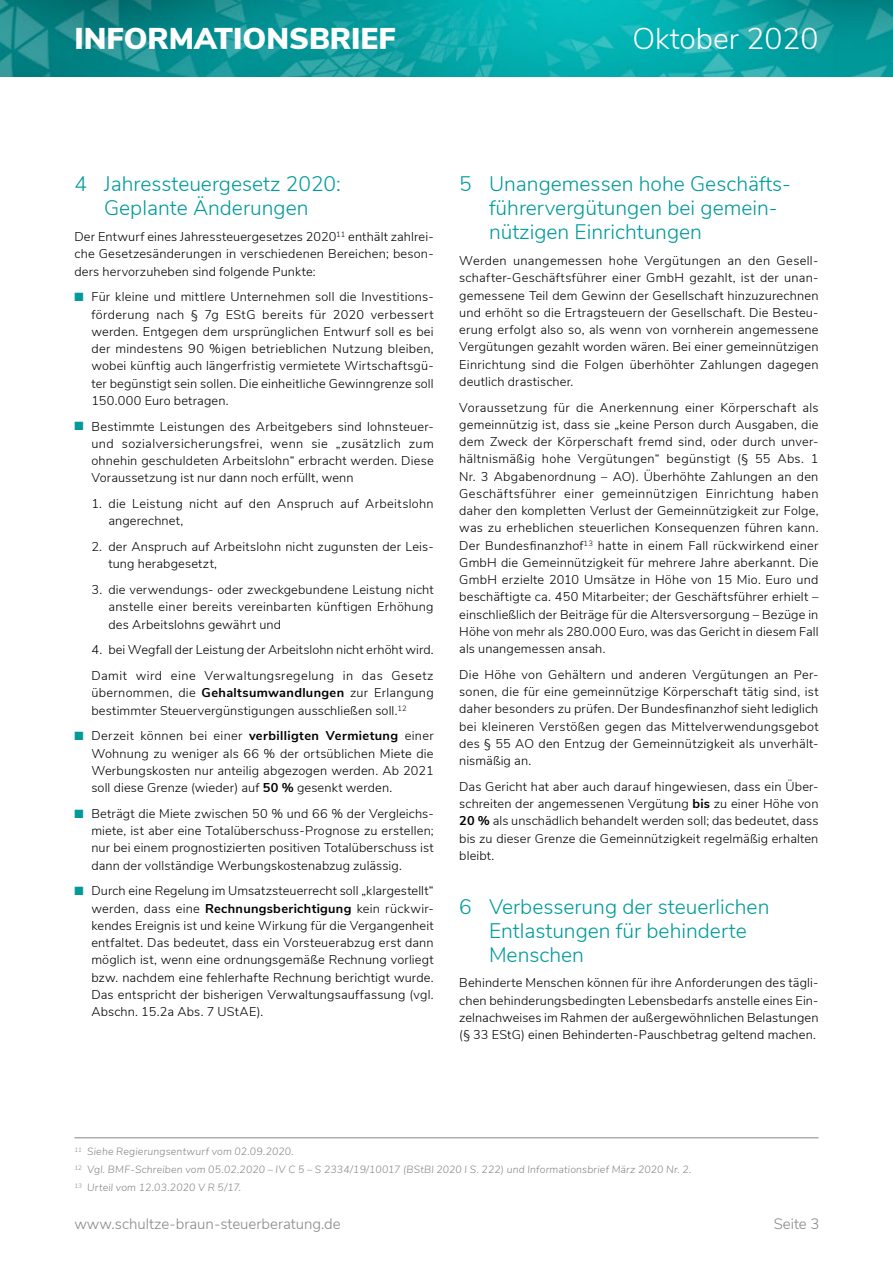
<style>
.page{position:relative;width:893px;height:1263px;background:#fff}
.page>*{position:absolute;margin:0;border:0;box-sizing:border-box;transform-origin:0 0}
.t1{font:900 30px "Nunito Sans";color:#fff}
.t2{font:300 30px "Nunito Sans";color:#fff}
.t3{font:300 21px/24px "Nunito Sans";color:#009a9b}
.t4{font:300 15px "Nunito Sans";color:#878786}
.t5{font:300 12.75px/17.2px "Nunito Sans";letter-spacing:.01em;color:#000;text-align:justify}
.t6{font:italic 300 10.5px/17.7px "Nunito Sans";letter-spacing:.015em;color:#878786}
.s1{color:#009a9b}
.s2{font-weight:700}
</style>
<div class="page">
<img style="left:0;top:0;width:893px;height:77px">
<hr style="left:74px;top:1137px;width:745px;height:1px;background:#878786">
<h1 class="t1" style="left:74px;top:16px;width:323px">INFORMATIONSBRIEF</h1>
<h1 class="t2" style="left:633px;top:17px;width:187px">Oktober 2020</h1>
<h2 class="t3" style="left:74px;top:171px;width:268px;text-align:center">4 Jahressteuergesetz 2020:<br>Geplante Änderungen</h2>
<p class="t5" style="left:74px;top:227px;width:361px">Der Entwurf eines Jahressteuergesetzes 2020<sup>11</sup> enthält zahlrei&shy;che Gesetzesänderungen in verschiedenen Bereichen; beson&shy;ders hervorzuheben sind folgende Punkte:</p>
<p class="t5" style="left:91px;top:287px;width:344px;text-indent:-17px"><span class="s1">■</span> Für kleine und mittlere Unternehmen soll die Investitions&shy;förderung nach § 7g EStG bereits für 2020 verbessert werden. Entgegen dem ursprünglichen Entwurf soll es bei der mindestens 90 %igen betrieblichen Nutzung bleiben, wobei künftig auch längerfristig vermietete Wirtschaftsgü&shy;ter begünstigt sein sollen. Die einheitliche Gewinngrenze soll 150.000 Euro betragen.</p>
<p class="t5" style="left:91px;top:417px;width:344px;text-indent:-17px"><span class="s1">■</span> Bestimmte Leistungen des Arbeitgebers sind lohnsteuer&shy;und sozialversicherungsfrei, wenn sie „zusätzlich zum ohnehin geschuldeten Arbeitslohn“ erbracht werden. Diese Voraussetzung ist nur dann noch erfüllt, wenn</p>
<p class="t5" style="left:108px;top:494px;width:327px;text-indent:-17px">1. die Leistung nicht auf den Anspruch auf Arbeitslohn angerechnet,</p>
<p class="t5" style="left:108px;top:537px;width:327px;text-indent:-17px">2. der Anspruch auf Arbeitslohn nicht zugunsten der Leis&shy;tung herabgesetzt,</p>
<p class="t5" style="left:108px;top:580px;width:327px;text-indent:-17px">3. die verwendungs- oder zweckgebundene Leistung nicht anstelle einer bereits vereinbarten künftigen Erhöhung des Arbeitslohns gewährt und</p>
<p class="t5" style="left:91px;top:636px;width:344px;line-height:25.8px">4. bei Wegfall der Leistung der Arbeitslohn nicht erhöht wird.<br>Damit wird eine Verwaltungsregelung in das Gesetz</p>
<p class="t5" style="left:91px;top:684px;width:344px">übernommen, die <span class="s2">Gehaltsumwandlungen</span> zur Erlangung bestimmter Steuervergünstigungen ausschließen soll.<sup>12</sup></p>
<p class="t5" style="left:91px;top:726px;width:344px;text-indent:-17px"><span class="s1">■</span> Derzeit können bei einer <span class="s2">verbilligten Vermietung</span> einer Wohnung zu weniger als 66 % der ortsüblichen Miete die Werbungskosten nur anteilig abgezogen werden. Ab 2021 soll diese Grenze (wieder) auf <span class="s2">50 %</span> gesenkt werden.</p>
<p class="t5" style="left:91px;top:804px;width:344px;text-indent:-17px"><span class="s1">■</span> Beträgt die Miete zwischen 50 % und 66 % der Vergleichs&shy;miete, ist aber eine Totalüberschuss-Prognose zu erstellen; nur bei einem prognostizierten positiven Totalüberschuss ist dann der vollständige Werbungskostenabzug zulässig.</p>
<p class="t5" style="left:91px;top:882px;width:344px;text-indent:-17px"><span class="s1">■</span> Durch eine Regelung im Umsatzsteuerrecht soll „klargestellt“ werden, dass eine <span class="s2">Rechnungsberichtigung</span> kein rückwir&shy;kendes Ereignis ist und keine Wirkung für die Vergangenheit entfaltet. Das bedeutet, dass ein Vorsteuerabzug erst dann möglich ist, wenn eine ordnungsgemäße Rechnung vorliegt bzw. nachdem eine fehlerhafte Rechnung berichtigt wurde.<br>Das entspricht der bisherigen Verwaltungsauffassung (vgl.<br>Abschn. 15.2a Abs. 7 UStAE).</p>
<h2 class="t3" style="left:489px;top:171px;width:304px;text-indent:-30px">5 Unangemessen hohe Geschäfts&shy;führervergütungen bei gemein&shy;nützigen Einrichtungen</h2>
<p class="t5" style="left:459px;top:251px;width:361px">Werden unangemessen hohe Vergütungen an den Gesell&shy;schafter-Geschäftsführer einer GmbH gezahlt, ist der unan&shy;gemessene Teil dem Gewinn der Gesellschaft hinzuzurechnen und erhöht so die Ertragsteuern der Gesellschaft. Die Besteu&shy;erung erfolgt also so, als wenn von vornherein angemessene Vergütungen gezahlt worden wären. Bei einer gemeinnützigen Einrichtung sind die Folgen überhöhter Zahlungen dagegen deutlich drastischer.</p>
<p class="t5" style="left:459px;top:398px;width:361px">Voraussetzung für die Anerkennung einer Körperschaft als gemeinnützig ist, dass sie „keine Person durch Ausgaben, die dem Zweck der Körperschaft fremd sind, oder durch unver&shy;hältnismäßig hohe Vergütungen“ begünstigt (§ 55 Abs. 1<br>Nr. 3 Abgabenordnung – AO). Überhöhte Zahlungen an den Geschäftsführer einer gemeinnützigen Einrichtung haben daher den kompletten Verlust der Gemeinnützigkeit zur Folge, was zu erheblichen steuerlichen Konsequenzen führen kann.<br>Der Bundesfinanzhof<sup>13</sup> hatte in einem Fall rückwirkend einer GmbH die Gemeinnützigkeit für mehrere Jahre aberkannt. Die GmbH erzielte 2010 Umsätze in Höhe von 15 Mio. Euro und beschäftigte ca. 450 Mitarbeiter; der Geschäftsführer erhielt – einschließlich der Beiträge für die Altersversorgung – Bezüge in Höhe von mehr als 280.000 Euro, was das Gericht in diesem Fall als unangemessen ansah.</p>
<p class="t5" style="left:459px;top:665px;width:361px">Die Höhe von Gehältern und anderen Vergütungen an Per&shy;sonen, die für eine gemeinnützige Körperschaft tätig sind, ist daher besonders zu prüfen. Der Bundesfinanzhof sieht lediglich bei kleineren Verstößen gegen das Mittelverwendungsgebot des § 55 AO den Entzug der Gemeinnützigkeit als unverhält&shy;nismäßig an.</p>
<p class="t5" style="left:459px;top:777px;width:361px">Das Gericht hat aber auch darauf hingewiesen, dass ein Über&shy;schreiten der angemessenen Vergütung <span class="s2">bis</span> zu einer Höhe von <span class="s2">20 %</span> als unschädlich behandelt werden soll; das bedeutet, dass bis zu dieser Grenze die Gemeinnützigkeit regelmäßig erhalten bleibt.</p>
<h2 class="t3" style="left:489px;top:893px;width:282px;text-indent:-30px">6 Verbesserung der steuerlichen<br>Entlastungen für behinderte<br>Menschen</h2>
<p class="t5" style="left:459px;top:973px;width:361px">Behinderte Menschen können für ihre Anforderungen des tägli&shy;chen behinderungsbedingten Lebensbedarfs anstelle eines Ein&shy;zelnachweises im Rahmen der außergewöhnlichen Belastungen (§ 33 EStG) einen Behinderten-Pauschbetrag geltend machen.</p>
<p class="t6" style="left:74px;top:1142px;width:618px"><sup>11</sup> Siehe Regierungsentwurf vom 02.09.2020.<br><sup>12</sup> Vgl. BMF-Schreiben vom 05.02.2020 – IV C 5 – S 2334/19/10017 (BStBl 2020 I S. 222) und Informationsbrief März 2020 Nr. 2.<br><sup>13</sup> Urteil vom 12.03.2020 V R 5/17.</p>
<p class="t4" style="left:74px;top:1213px;width:268px">www.schultze-braun-steuerberatung.de</p>
<p class="t4" style="left:774px;top:1213px;width:47px">Seite 3</p>
</div>
